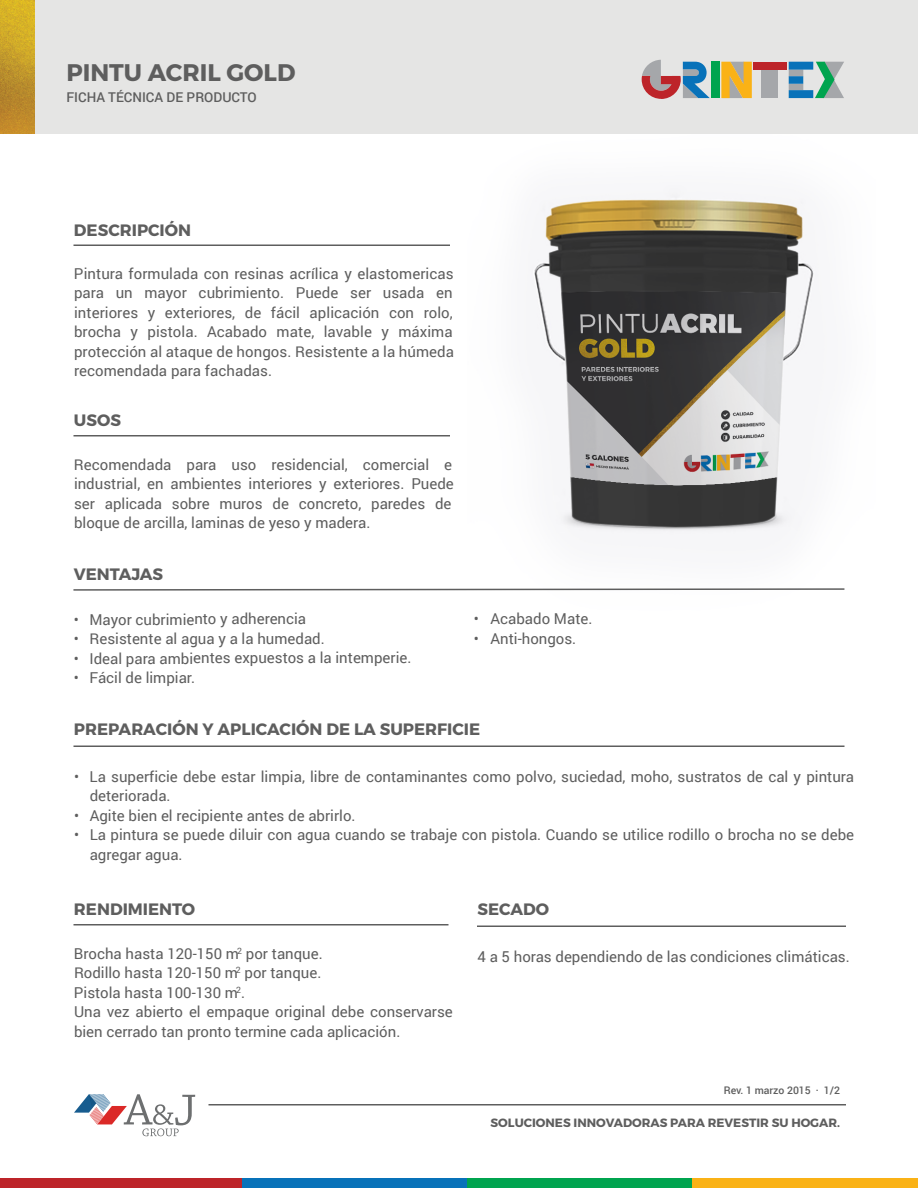
<style>
.page{position:relative;width:918px;height:1188px;background:#fff}
.page>*{position:absolute;margin:0;border:0;box-sizing:border-box;transform-origin:0 0}
.t1{font:700 24px "Montserrat";color:#5e5e5e}
.t2{font:700 16.5px "Montserrat";color:#5e5e5e}
.t3{font:15px/19.5px "Roboto";color:#5e5e5e}
.t4{font:500 13.5px "Roboto";color:#5e5e5e}
.t5{font:700 12px "Montserrat";color:#5e5e5e}
.t6{font:500 10.5px "Roboto";color:#5e5e5e}
</style>
<div class="page">
<hr style="left:74px;top:244px;width:376px;height:2px;background:#5e5e5e">
<hr style="left:74px;top:435px;width:376px;height:1px;background:#5e5e5e">
<svg style="left:73px;top:588px;width:394px;height:3px"></svg>
<hr style="left:74px;top:746px;width:770px;height:1px;background:#5e5e5e">
<img style="left:467px;top:192px;width:378px;height:399px">
<div style="left:0;top:0;width:918px;height:134px;background:#e5e5e4"></div>
<hr style="left:74px;top:924px;width:374px;height:2px;background:#5e5e5e">
<div style="left:761px;top:70px;width:17px;height:28px;background:#a5a7aa"></div>
<svg style="left:642px;top:60px;width:68px;height:39px"></svg>
<div style="left:711px;top:62px;width:8px;height:36px;background:#00a44f"></div>
<svg style="left:721px;top:62px;width:31px;height:36px"></svg>
<div style="left:754px;top:62px;width:33px;height:8px;background:#bd2429"></div>
<svg style="left:789px;top:62px;width:55px;height:36px"></svg>
<svg style="left:74px;top:1094px;width:121px;height:42px"></svg>
<div style="left:0;top:1179px;width:243px;height:9px;background:#bd2429"></div>
<div style="left:243px;top:1179px;width:225px;height:9px;background:#0872b9"></div>
<div style="left:468px;top:1179px;width:225px;height:9px;background:#00a44f"></div>
<div style="left:693px;top:1179px;width:225px;height:9px;background:#fab216"></div>
<img style="left:0;top:0;width:34px;height:134px">
<hr style="left:208px;top:1104px;width:638px;height:2px;background:#5e5e5e">
<hr style="left:477px;top:926px;width:369px;height:1px;background:#5e5e5e">
<h1 class="t1" style="left:66px;top:58px;width:230px">PINTU ACRIL GOLD</h1>
<p class="t4" style="left:66px;top:88px;width:192px">FICHA TÉCNICA DE PRODUCTO</p>
<p class="t2" style="left:74px;top:219px;width:119px">DESCRIPCIÓN</p>
<p class="t3" style="left:74px;top:263px;width:382px;text-align:justify">Pintura formulada con resinas acrílica y elastomericas para un mayor cubrimiento. Puede ser usada en interiores y exteriores, de fácil aplicación con rolo, brocha y pistola. Acabado mate, lavable y máxima protección al ataque de hongos. Resistente a la húmeda recomendada para fachadas.</p>
<p class="t2" style="left:74px;top:410px;width:49px">USOS</p>
<p class="t3" style="left:74px;top:454px;width:381px">Recomendada para uso residencial, comercial e industrial, en ambientes interiores y exteriores. Puede ser aplicada sobre muros de concreto, paredes de bloque de arcilla, laminas de yeso y madera.</p>
<p class="t2" style="left:74px;top:564px;width:91px">VENTAJAS</p>
<p class="t3" style="left:74px;top:609px;width:7px;text-align:justify">• • • •</p>
<p class="t3" style="left:474px;top:609px;width:7px">• •</p>
<p class="t3" style="left:491px;top:608px;width:104px">Acabado Mate.<br>Anti-hongos.</p>
<p class="t3" style="left:89px;top:609px;width:323px">Mayor cubrimiento y adherencia<br>Resistente al agua y a la humedad.<br>Ideal para ambientes expuestos a la intemperie.<br>Fácil de limpiar.</p>
<p class="t2" style="left:74px;top:719px;width:408px">PREPARACIÓN Y APLICACIÓN DE LA SUPERFICIE</p>
<p class="t3" style="left:74px;top:766px;width:7px">•</p>
<p class="t3" style="left:74px;top:805px;width:7px">• •</p>
<p class="t3" style="left:90px;top:766px;width:766px">La superficie debe estar limpia, libre de contaminantes como polvo, suciedad, moho, sustratos de cal y pintura deteriorada.<br>Agite bien el recipiente antes de abrirlo.<br>La pintura se puede diluir con agua cuando se trabaje con pistola. Cuando se utilice rodillo o brocha no se debe agregar agua.</p>
<p class="t2" style="left:74px;top:899px;width:123px">RENDIMIENTO</p>
<p class="t3" style="left:74px;top:943px;width:380px">Brocha hasta 120-150 m<sup>2</sup> por tanque.<br>Rodillo hasta 120-150 m<sup>2</sup> por tanque.<br>Pistola hasta 100-130 m<sup>2</sup>.<br>Una vez abierto el empaque original debe conservarse bien cerrado tan pronto termine cada aplicación.</p>
<p class="t2" style="left:477px;top:899px;width:73px">SECADO</p>
<p class="t3" style="left:477px;top:946px;width:374px">4 a 5 horas dependiendo de las condiciones climáticas.</p>
<p class="t6" style="left:724px;top:1083px;width:118px">Rev. 1 marzo 2015 · 1/2</p>
<p class="t5" style="left:491px;top:1116px;width:351px">SOLUCIONES INNOVADORAS PARA REVESTIR SU HOGAR.</p>
</div>
